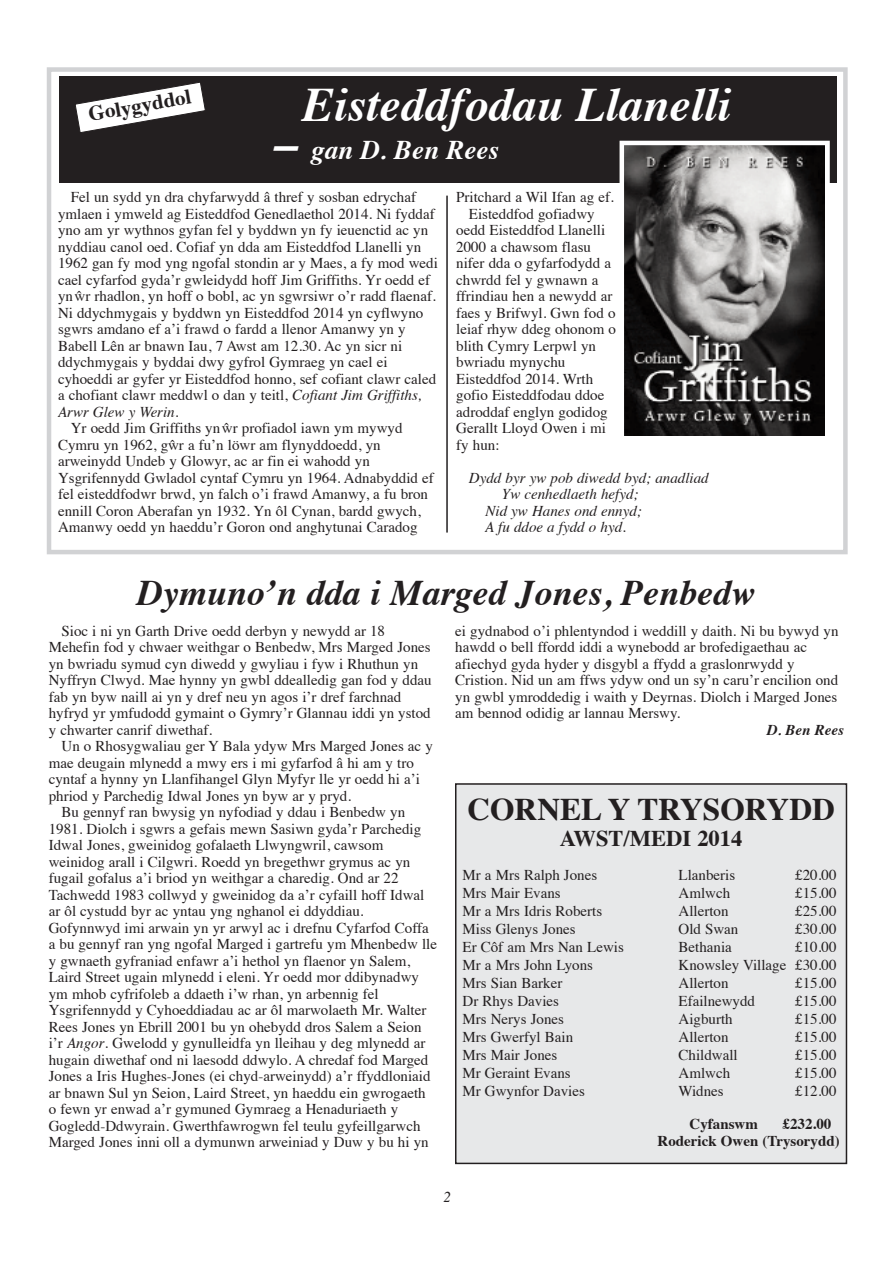
<style>
.page{position:relative;width:893px;height:1263px;background:#fff}
.page>*{position:absolute;margin:0;border:0;box-sizing:border-box;transform-origin:0 0}
.t1{font:italic 700 48px "Times";color:#fff}
.t2{font:italic 700 36px "Times";color:#231f20}
.t3{font:700 31.5px "Times";color:#231f20}
.t4{font:italic 700 27px "Times";color:#fff}
.t5{font:700 22.5px "Times";color:#231f20}
.t6{font:700 21px "Times";color:#231f20}
.t7{font:15px/16.5px "Times";color:#231f20}
.t8{font:italic 15px "Times";color:#231f20}
.t9{font:700 15px/16.5px "Times";color:#231f20}
.t10{font:italic 700 15px "Times";color:#231f20}
.s1{font-size:48px}
.s2{font-style:italic}
</style>
<div class="page">
<div style="left:47px;top:67px;width:801px;height:487px;border:4px solid #d1d2d4"></div>
<div style="left:60px;top:77px;width:777px;height:106px;background:#231f20"></div>
<svg style="left:75px;top:82px;width:131px;height:51px"></svg>
<hr style="left:446px;top:196px;width:2px;height:336px;background:#231f20">
<img style="left:625px;top:146px;width:200px;height:289px">
<div style="left:620px;top:141px;width:210px;height:301px;border:4px solid #fff"></div>
<div style="left:456px;top:784px;width:390px;height:379px;background:#e7e8e9"></div>
<div style="left:455px;top:783px;width:392px;height:381px;border:2px solid #231f20"></div>
<h3 class="t6" style="left:87px;top:106px;width:114px;rotate:-10deg">G olyg yd d ol</h3>
<h1 class="t1" style="left:302px;top:85px;width:430px">Eisteddfodau Llanelli</h1>
<h3 class="t4" style="left:274px;top:139px;width:226px"><span class="s1">–</span> gan D. Ben Rees</h3>
<p class="t7" style="left:58px;top:190px;width:381px;text-indent:13px">Fel un sydd yn dra chyfarwydd â thref y sosban edrychaf ymlaen i ymweld ag Eisteddfod Genedlaethol 2014. Ni fyddaf yno am yr wythnos gyfan fel y byddwn yn fy ieuenctid ac yn nyddiau canol oed. Cofiaf yn dda am Eisteddfod Llanelli yn 1962 gan fy mod yng ngofal stondin ar y Maes, a fy mod wedi cael cyfarfod gyda’r gwleidydd hoff Jim Griffiths. Yr oedd ef ynwˆ r rhadlon, yn hoff o bobl, ac yn sgwrsiwr o’r radd flaenaf.<br>Ni ddychmygais y byddwn yn Eisteddfod 2014 yn cyflwyno sgwrs amdano ef a’i frawd o fardd a llenor Amanwy yn y Babell Lên ar bnawn Iau, 7 Awst am 12.30. Ac yn sicr ni ddychmygais y byddai dwy gyfrol Gymraeg yn cael ei cyhoeddi ar gyfer yr Eisteddfod honno, sef cofiant clawr caled a chofiant clawr meddwl o dan y teitl, <span class="s2">Cofiant Jim Griffiths, Arwr Glew y Werin.</span></p>
<p class="t7" style="left:58px;top:421px;width:377px;text-indent:13px">Yr oedd Jim Griffiths ynwˆ r profiadol iawn ym mywyd Cymru yn 1962, gˆwr a fu’n löwr am flynyddoedd, yn arweinydd Undeb y Glowyr, ac ar fin ei wahodd yn Ysgrifennydd Gwladol cyntaf Cymru yn 1964. Adnabyddid ef fel eisteddfodwr brwd, yn falch o’i frawd Amanwy, a fu bron ennill Coron Aberafan yn 1932. Yn ôl Cynan, bardd gwych, Amanwy oedd yn haeddu’r Goron ond anghytunai Caradog</p>
<p class="t7" style="left:456px;top:190px;width:159px">Pritchard a Wil Ifan ag ef.</p>
<p class="t7" style="left:469px;top:207px;width:127px">Eisteddfod gofiadwy</p>
<p class="t7" style="left:456px;top:223px;width:151px">oedd Eisteddfod Llanelli</p>
<p class="t7" style="left:456px;top:240px;width:136px">2000 a chawsom flasu</p>
<p class="t7" style="left:456px;top:256px;width:156px">nifer dda o gyfarfodydd a</p>
<p class="t7" style="left:456px;top:273px;width:144px">chwrdd fel y gwnawn a</p>
<p class="t7" style="left:456px;top:289px;width:158px">ffrindiau hen a newydd ar</p>
<p class="t7" style="left:456px;top:306px;width:161px">faes y Brifwyl. Gwn fod o</p>
<p class="t7" style="left:456px;top:322px;width:161px">leiaf rhyw ddeg ohonom o</p>
<p class="t7" style="left:456px;top:339px;width:141px">blith Cymry Lerpwl yn</p>
<p class="t7" style="left:456px;top:355px;width:111px">bwriadu mynychu</p>
<p class="t7" style="left:456px;top:372px;width:138px">Eisteddfod 2014. Wrth</p>
<p class="t7" style="left:456px;top:388px;width:150px">gofio Eisteddfodau ddoe</p>
<p class="t7" style="left:456px;top:405px;width:153px">adroddaf englyn godidog</p>
<p class="t7" style="left:456px;top:421px;width:151px">Gerallt Lloyd Owen i mi</p>
<p class="t7" style="left:456px;top:438px;width:45px">fy hun:</p>
<p class="t8" style="left:469px;top:471px;width:241px">Dydd byr yw pob diwedd byd; anadliad</p>
<p class="t8" style="left:502px;top:488px;width:138px">Yw cenhedlaeth hefyd;</p>
<p class="t8" style="left:485px;top:504px;width:158px">Nid yw Hanes ond ennyd;</p>
<p class="t8" style="left:485px;top:521px;width:142px">A fu ddoe a fydd o hyd.</p>
<h2 class="t2" style="left:137px;top:578px;width:620px">Dymuno’n dda i Marged Jones, Penbedw</h2>
<p class="t7" style="left:49px;top:624px;width:384px;text-indent:13px">Sioc i ni yn Garth Drive oedd derbyn y newydd ar 18<br>Mehefin fod y chwaer weithgar o Benbedw, Mrs Marged Jones yn bwriadu symud cyn diwedd y gwyliau i fyw i Rhuthun yn Nyffryn Clwyd. Mae hynny yn gwbl ddealledig gan fod y ddau fab yn byw naill ai yn y dref neu yn agos i’r dref farchnad hyfryd yr ymfudodd gymaint o Gymry’r Glannau iddi yn ystod y chwarter canrif diwethaf.</p>
<p class="t7" style="left:62px;top:739px;width:373px">Un o Rhosygwaliau ger Y Bala ydyw Mrs Marged Jones ac y</p>
<p class="t7" style="left:49px;top:756px;width:367px">mae deugain mlynedd a mwy ers i mi gyfarfod â hi am y tro</p>
<p class="t7" style="left:49px;top:772px;width:373px">cyntaf a hynny yn Llanfihangel Glyn Myfyr lle yr oedd hi a’i</p>
<p class="t7" style="left:49px;top:789px;width:304px">phriod y Parchedig Idwal Jones yn byw ar y pryd.</p>
<p class="t7" style="left:62px;top:805px;width:345px">Bu gennyf ran bwysig yn nyfodiad y ddau i Benbedw yn</p>
<p class="t7" style="left:49px;top:822px;width:374px">1981. Diolch i sgwrs a gefais mewn Sasiwn gyda’r Parchedig</p>
<p class="t7" style="left:49px;top:838px;width:336px">Idwal Jones, gweinidog gofalaeth Llwyngwril, cawsom</p>
<p class="t7" style="left:49px;top:855px;width:363px">weinidog arall i Cilgwri. Roedd yn bregethwr grymus ac yn</p>
<p class="t7" style="left:49px;top:871px;width:351px">fugail gofalus a’i briod yn weithgar a charedig. Ond ar 22</p>
<p class="t7" style="left:49px;top:888px;width:377px">Tachwedd 1983 collwyd y gweinidog da a’r cyfaill hoff Idwal</p>
<p class="t7" style="left:49px;top:904px;width:316px">ar ôl cystudd byr ac yntau yng nghanol ei ddyddiau.</p>
<p class="t7" style="left:49px;top:921px;width:381px">Gofynnwyd imi arwain yn yr arwyl ac i drefnu Cyfarfod Coffa</p>
<p class="t7" style="left:49px;top:937px;width:390px">a bu gennyf ran yng ngofal Marged i gartrefu ym Mhenbedw lle</p>
<p class="t7" style="left:49px;top:954px;width:363px">y gwnaeth gyfraniad enfawr a’i hethol yn flaenor yn Salem,</p>
<p class="t7" style="left:49px;top:970px;width:372px">Laird Street ugain mlynedd i eleni. Yr oedd mor ddibynadwy</p>
<p class="t7" style="left:49px;top:987px;width:331px">ym mhob cyfrifoleb a ddaeth i’w rhan, yn arbennig fel</p>
<p class="t7" style="left:49px;top:1003px;width:379px">Ysgrifennydd y Cyhoeddiadau ac ar ôl marwolaeth Mr. Walter</p>
<p class="t7" style="left:49px;top:1020px;width:374px">Rees Jones yn Ebrill 2001 bu yn ohebydd dros Salem a Seion</p>
<p class="t7" style="left:49px;top:1036px;width:378px">i’r <span class="s2">Angor</span>. Gwelodd y gynulleidfa yn lleihau y deg mlynedd ar</p>
<p class="t7" style="left:49px;top:1053px;width:381px">hugain diwethaf ond ni laesodd ddwylo. A chredaf fod Marged</p>
<p class="t7" style="left:49px;top:1069px;width:383px">Jones a Iris Hughes-Jones (ei chyd-arweinydd) a’r ffyddloniaid</p>
<p class="t7" style="left:49px;top:1086px;width:378px">ar bnawn Sul yn Seion, Laird Street, yn haeddu ein gwrogaeth</p>
<p class="t7" style="left:49px;top:1102px;width:351px">o fewn yr enwad a’r gymuned Gymraeg a Henaduriaeth y</p>
<p class="t7" style="left:49px;top:1119px;width:373px">Gogledd-Ddwyrain. Gwerthfawrogwn fel teulu gyfeillgarwch</p>
<p class="t7" style="left:49px;top:1135px;width:381px">Marged Jones inni oll a dymunwn arweiniad y Duw y bu hi yn</p>
<p class="t7" style="left:455px;top:624px;width:385px">ei gydnabod o’i phlentyndod i weddill y daith. Ni bu bywyd yn hawdd o bell ffordd iddi a wynebodd ar brofedigaethau ac afiechyd gyda hyder y disgybl a ffydd a graslonrwydd y Cristion. Nid un am ffws ydyw ond un sy’n caru’r encilion ond yn gwbl ymroddedig i waith y Deyrnas. Diolch i Marged Jones am bennod odidig ar lannau Merswy.</p>
<p class="t10" style="left:767px;top:724px;width:78px">D. Ben Rees</p>
<h3 class="t3" style="left:467px;top:796px;width:369px">Cornel y trysoryDD</h3>
<h3 class="t5" style="left:560px;top:829px;width:184px">awst/MeDi 2014</h3>
<p class="t7" style="left:462px;top:868px;width:136px">Mr a Mrs Ralph Jones</p>
<p class="t7" style="left:678px;top:868px;width:58px">Llanberis</p>
<p class="t7" style="left:795px;top:868px;width:43px">£20.00</p>
<p class="t7" style="left:462px;top:886px;width:100px">Mrs Mair Evans</p>
<p class="t7" style="left:678px;top:886px;width:53px">Amlwch</p>
<p class="t7" style="left:795px;top:886px;width:43px">£15.00</p>
<p class="t7" style="left:462px;top:904px;width:141px">Mr a Mrs Idris Roberts</p>
<p class="t7" style="left:678px;top:904px;width:51px">Allerton</p>
<p class="t7" style="left:795px;top:904px;width:43px">£25.00</p>
<p class="t7" style="left:462px;top:922px;width:115px">Miss Glenys Jones</p>
<p class="t7" style="left:678px;top:922px;width:61px">Old Swan</p>
<p class="t7" style="left:795px;top:922px;width:43px">£30.00</p>
<p class="t7" style="left:462px;top:940px;width:163px">Er Côf am Mrs Nan Lewis</p>
<p class="t7" style="left:678px;top:940px;width:55px">Bethania</p>
<p class="t7" style="left:795px;top:940px;width:43px">£10.00</p>
<p class="t7" style="left:462px;top:958px;width:132px">Mr a Mrs John Lyons</p>
<p class="t7" style="left:678px;top:958px;width:160px">Knowsley Village £30.00</p>
<p class="t7" style="left:462px;top:976px;width:101px">Mrs Sian Barker</p>
<p class="t7" style="left:678px;top:976px;width:51px">Allerton</p>
<p class="t7" style="left:795px;top:976px;width:43px">£15.00</p>
<p class="t7" style="left:462px;top:994px;width:98px">Dr Rhys Davies</p>
<p class="t7" style="left:678px;top:994px;width:78px">Efailnewydd</p>
<p class="t7" style="left:795px;top:994px;width:43px">£15.00</p>
<p class="t7" style="left:462px;top:1012px;width:103px">Mrs Nerys Jones</p>
<p class="t7" style="left:678px;top:1012px;width:56px">Aigburth</p>
<p class="t7" style="left:795px;top:1012px;width:43px">£15.00</p>
<p class="t7" style="left:462px;top:1030px;width:112px">Mrs Gwerfyl Bain</p>
<p class="t7" style="left:678px;top:1030px;width:51px">Allerton</p>
<p class="t7" style="left:795px;top:1030px;width:43px">£15.00</p>
<p class="t7" style="left:462px;top:1048px;width:96px">Mrs Mair Jones</p>
<p class="t7" style="left:678px;top:1048px;width:61px">Childwall</p>
<p class="t7" style="left:795px;top:1048px;width:43px">£15.00</p>
<p class="t7" style="left:462px;top:1066px;width:110px">Mr Geraint Evans</p>
<p class="t7" style="left:678px;top:1066px;width:53px">Amlwch</p>
<p class="t7" style="left:795px;top:1066px;width:43px">£15.00</p>
<p class="t7" style="left:462px;top:1084px;width:124px">Mr Gwynfor Davies</p>
<p class="t7" style="left:678px;top:1084px;width:47px">Widnes</p>
<p class="t7" style="left:795px;top:1084px;width:43px">£12.00</p>
<p class="t9" style="left:689px;top:1117px;width:70px">Cyfanswm</p>
<p class="t9" style="left:658px;top:1117px;width:184px;text-indent:125px">£232.00 roderick owen (trysorydd)</p>
<p class="t8" style="left:443px;top:1190px;width:9px">2</p>
</div>
